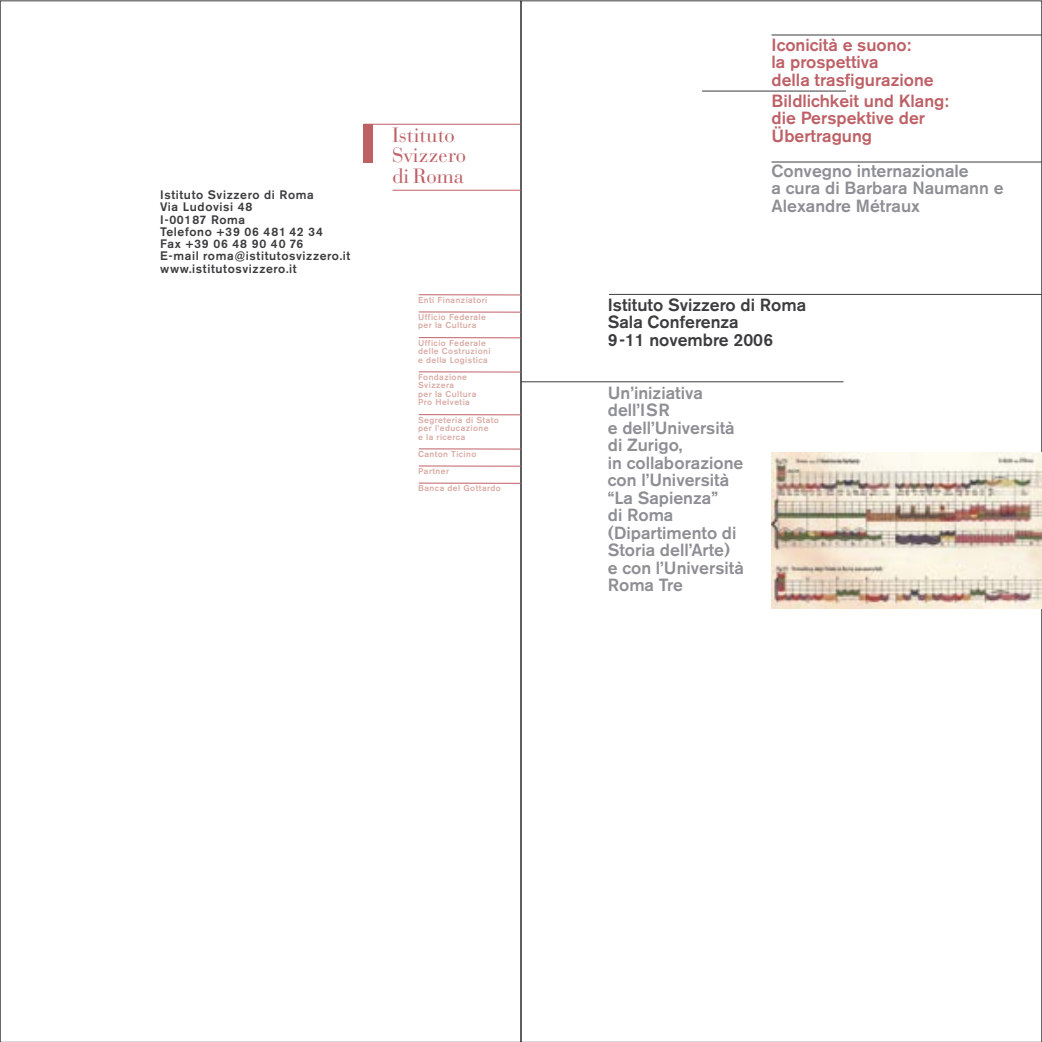
<style>
.page{position:relative;width:1042px;height:1042px;background:#fff}
.page>*{position:absolute;margin:0;border:0;box-sizing:border-box;transform-origin:0 0}
.t1{font:20.47px "Bauer Bodoni";color:#be6167}
.t2{font:20.47px "Bauer Bodoni";letter-spacing:.02em;color:#be6167}
.t3{font:500 17.5px/17.5px "Akzidenz Grotesk BE";color:#8d8f94}
.t4{font:500 17.5px "Akzidenz Grotesk BE";color:#be6167}
.t5{font:500 17.5px "Akzidenz Grotesk BE";color:#3b3c3d}
.t6{font:500 12.25px "Akzidenz Grotesk BE";letter-spacing:.05em;color:#3b3c3d}
.t7{font:500 12.25px "Akzidenz Grotesk BE";letter-spacing:.07em;color:#3b3c3d}
.t8{font:500 8.58px/8.6px "Akzidenz Grotesk BE";letter-spacing:.05em;color:#daaca6}
</style>
<div class="page">
<div style="left:363px;top:124px;width:10px;height:38px;background:#be6167"></div>
<hr style="left:363px;top:124px;width:157px;height:1px;background:#be6167">
<hr style="left:392px;top:190px;width:129px;height:1px;background:#be6167">
<img style="left:771px;top:452px;width:271px;height:157px">
<hr style="left:419px;top:294px;width:102px;height:1px;background:#be6167">
<hr style="left:419px;top:312px;width:102px;height:1px;background:#be6167">
<hr style="left:419px;top:466px;width:102px;height:1px;background:#be6167">
<hr style="left:419px;top:337px;width:102px;height:1px;background:#be6167">
<hr style="left:419px;top:371px;width:102px;height:1px;background:#be6167">
<hr style="left:419px;top:414px;width:102px;height:1px;background:#be6167">
<hr style="left:419px;top:448px;width:102px;height:1px;background:#be6167">
<hr style="left:419px;top:483px;width:102px;height:1px;background:#be6167">
<hr style="left:521px;top:381px;width:322px;height:1px;background:#3b3c3d">
<hr style="left:609px;top:294px;width:433px;height:1px;background:#3b3c3d">
<hr style="left:771px;top:35px;width:271px;height:1px;background:#3b3c3d">
<hr style="left:771px;top:162px;width:271px;height:1px;background:#3b3c3d">
<hr style="left:702px;top:91px;width:144px;height:1px;background:#3b3c3d">
<p class="t6" style="left:160px;top:187px;width:155px">Istituto Svizzero di Roma</p>
<p class="t6" style="left:160px;top:200px;width:94px">Via Ludovisi 48</p>
<p class="t6" style="left:160px;top:212px;width:87px">I-00187 Roma</p>
<p class="t6" style="left:160px;top:224px;width:164px">Telefono +39 06 481 42 34</p>
<p class="t7" style="left:160px;top:236px;width:145px">Fax +39 06 48 90 40 76</p>
<p class="t6" style="left:160px;top:249px;width:192px">E-mail roma@istitutosvizzero.it</p>
<p class="t6" style="left:160px;top:261px;width:138px">www.istitutosvizzero.it</p>
<p class="t1" style="left:392px;top:123px;width:64px">Istituto</p>
<p class="t2" style="left:392px;top:143px;width:76px">Svizzero</p>
<p class="t1" style="left:392px;top:164px;width:74px">di Roma</p>
<p class="t8" style="left:418px;top:295px;width:71px">Enti Finanziatori</p>
<p class="t8" style="left:418px;top:313px;width:69px">Ufficio Federale</p>
<p class="t8" style="left:418px;top:321px;width:60px">per la Cultura</p>
<p class="t8" style="left:418px;top:338px;width:69px">Ufficio Federale</p>
<p class="t8" style="left:418px;top:347px;width:74px">delle Costruzioni</p>
<p class="t8" style="left:418px;top:355px;width:71px">e della Logistica</p>
<p class="t8" style="left:418px;top:372px;width:50px">Fondazione</p>
<p class="t8" style="left:418px;top:381px;width:37px">Svizzera</p>
<p class="t8" style="left:418px;top:389px;width:60px">per la Cultura</p>
<p class="t8" style="left:418px;top:398px;width:53px">Pro Helvetia</p>
<p class="t8" style="left:418px;top:415px;width:82px">Segreteria di Stato per l’educazione</p>
<p class="t8" style="left:418px;top:432px;width:49px">e la ricerca</p>
<p class="t8" style="left:418px;top:449px;width:60px">Canton Ticino</p>
<p class="t8" style="left:418px;top:466px;width:32px">Partner</p>
<p class="t8" style="left:418px;top:484px;width:84px">Banca del Gottardo</p>
<p class="t4" style="left:771px;top:34px;width:141px">Iconicità e suono:</p>
<p class="t4" style="left:771px;top:52px;width:109px">la prospettiva</p>
<p class="t4" style="left:771px;top:69px;width:164px">della trasfigurazione</p>
<p class="t4" style="left:771px;top:90px;width:179px">Bildlichkeit und Klang:</p>
<p class="t4" style="left:771px;top:108px;width:155px">die Perspektive der</p>
<p class="t4" style="left:771px;top:125px;width:102px">Übertragung</p>
<p class="t3" style="left:771px;top:162px;width:199px">Convegno internazionale</p>
<p class="t3" style="left:771px;top:179px;width:233px">a cura di Barbara Naumann e<br>Alexandre Métraux</p>
<p class="t5" style="left:608px;top:294px;width:200px">Istituto Svizzero di Roma</p>
<p class="t5" style="left:608px;top:312px;width:132px">Sala Conferenza</p>
<p class="t5" style="left:608px;top:329px;width:167px">9-11 novembre 2006</p>
<p class="t3" style="left:608px;top:383px;width:97px">Un’iniziativa</p>
<p class="t3" style="left:608px;top:401px;width:63px">dell’ISR</p>
<p class="t3" style="left:608px;top:418px;width:128px">e dell’Università</p>
<p class="t3" style="left:608px;top:436px;width:76px">di Zurigo,</p>
<p class="t3" style="left:608px;top:453px;width:137px">in collaborazione</p>
<p class="t3" style="left:608px;top:471px;width:123px">con l’Università</p>
<p class="t3" style="left:608px;top:488px;width:112px">“La Sapienza”</p>
<p class="t3" style="left:608px;top:506px;width:67px">di Roma</p>
<p class="t3" style="left:608px;top:523px;width:130px">(Dipartimento di</p>
<p class="t3" style="left:608px;top:541px;width:124px">Storia dell’Arte)</p>
<p class="t3" style="left:608px;top:558px;width:137px">e con l’Università</p>
<p class="t3" style="left:608px;top:576px;width:77px">Roma Tre</p>
</div>
